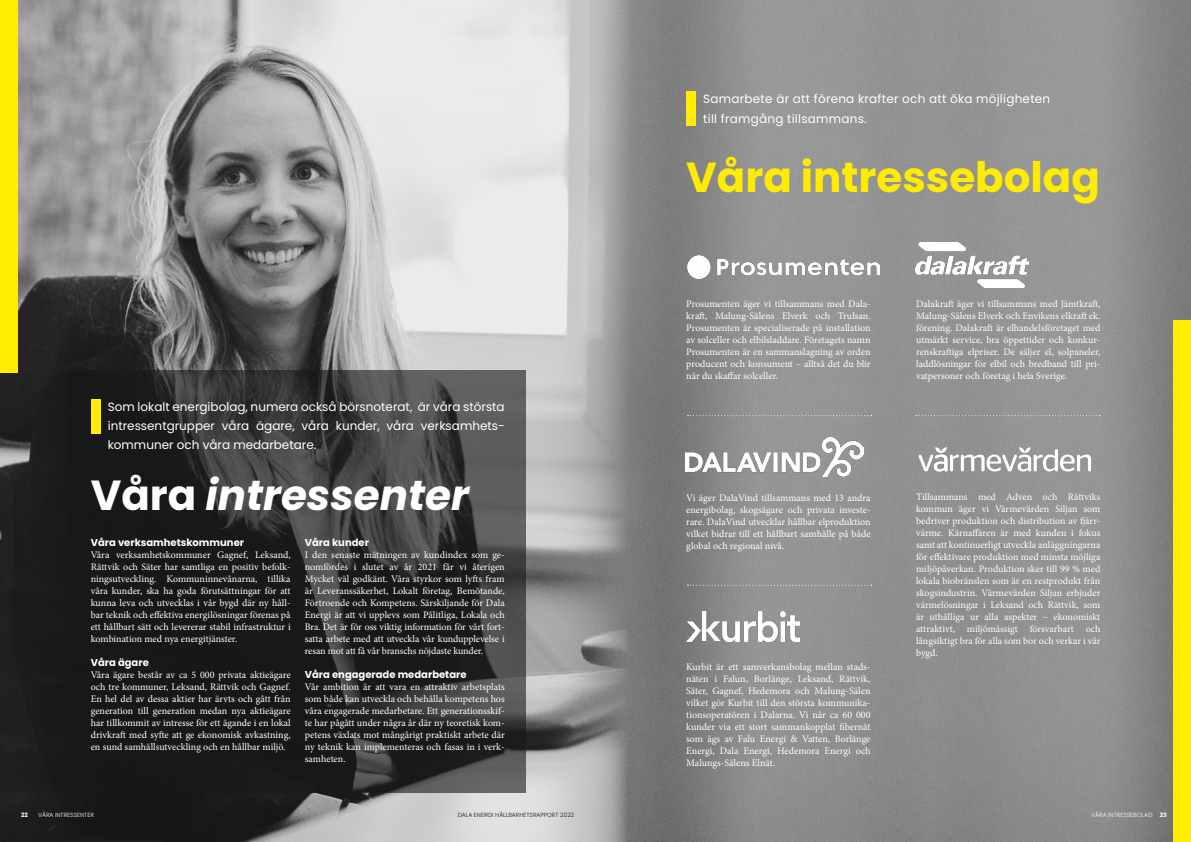
<style>
.page{position:relative;width:1191px;height:842px;background:#fff}
.page>*{position:absolute;margin:0;border:0;box-sizing:border-box;transform-origin:0 0}
.t1{font:700 42px "Poppins";color:#ffec00}
.t2{font:italic 700 42px "Poppins";color:#fff}
.t3{font:12px/19px "Poppins";letter-spacing:.02em;color:#fff;text-align:justify}
.t4{font:10px/12px "Minion Pro";letter-spacing:-.005em;color:#fff;text-align:justify}
.t5{font:700 10px "Poppins";color:#fff}
.t6{font:300 6px "Poppins";color:#fff}
.t7{font:300 6px "Poppins";color:#181818}
.t8{font:700 6px "Poppins";color:#fff}
.s1{font-style:normal}
.s2{font-weight:700}
</style>
<div class="page">
<img style="left:0;top:0;width:1191px;height:842px">
<svg style="left:69px;top:370px;width:457px;height:422px;background:#2c2c2c"></svg>
<img style="left:687px;top:255px;width:192px;height:24px">
<svg style="left:918px;top:447px;width:173px;height:24px"></svg>
<div style="left:91px;top:399px;width:10px;height:34px;background:#ffec00"></div>
<svg style="left:916px;top:415px;width:184px;height:1px"></svg>
<svg style="left:687px;top:415px;width:184px;height:1px"></svg>
<svg style="left:687px;top:585px;width:184px;height:1px"></svg>
<div style="left:686px;top:91px;width:10px;height:34px;background:#ffec00"></div>
<div style="left:1173px;top:320px;width:18px;height:522px;background:#ffec00"></div>
<div style="left:0;top:0;width:18px;height:372px;background:#ffec00"></div>
<img style="left:915px;top:242px;width:113px;height:45px">
<img style="left:685px;top:437px;width:179px;height:39px">
<img style="left:686px;top:612px;width:113px;height:30px">
<p class="t3" style="left:703px;top:89px;width:348px;line-height:20px">Samarbete är att förena krafter och att öka möjligheten till framgång tillsammans.</p>
<h1 class="t1" style="left:686px;top:153px;width:415px">Våra intressebolag</h1>
<p class="t3" style="left:108px;top:398px;width:398px">Som lokalt energibolag, numera också börsnoterat, är våra största intressentgrupper våra ägare, våra kunder, våra verksamhets&shy;kommuner och våra medarbetare.</p>
<h1 class="t2" style="left:91px;top:471px;width:380px"><span class="s1">Våra</span> intressenter</h1>
<p class="t5" style="left:91px;top:537px;width:155px">Våra verksamhetskommuner</p>
<p class="t4" style="left:91px;top:549px;width:201px">Våra verksamhetskommuner Gagnef, Leksand, Rättvik och Säter har samtliga en positiv befolk&shy;ningsutveckling. Kommuninnevånarna, tillika våra kunder, ska ha goda förutsättningar för att kunna leva och utvecklas i vår bygd där ny håll&shy;bar teknik och effektiva energilösningar förenas på ett hållbart sätt och levererar stabil infrastruktur i kombination med nya energitjänster.</p>
<p class="t5" style="left:91px;top:657px;width:60px">Våra ägare</p>
<p class="t4" style="left:91px;top:669px;width:201px">Våra ägare består av ca 5 000 privata aktieägare och tre kommuner, Leksand, Rättvik och Gagnef.<br>En hel del av dessa aktier har ärvts och gått från generation till generation medan nya aktieägare har tillkommit av intresse för ett ägande i en lokal drivkraft med syfte att ge ekonomisk avkastning, en sund samhällsutveckling och en hållbar miljö.</p>
<p class="t5" style="left:305px;top:537px;width:66px">Våra kunder</p>
<p class="t4" style="left:305px;top:549px;width:201px">I den senaste mätningen av kundindex som ge&shy;nomfördes i slutet av år 2021 får vi återigen Mycket väl godkänt. Våra styrkor som lyfts fram är Leveranssäkerhet, Lokalt företag, Bemötande, Förtroende och Kompetens. Särskiljande för Dala Energi är att vi upplevs som Pålitliga, Lokala och Bra. Det är för oss viktig information för vårt fort&shy;satta arbete med att utveckla vår kundupplevelse i resan mot att få vår branschs nöjdaste kunder.</p>
<p class="t5" style="left:305px;top:669px;width:163px">Våra engagerade medarbetare</p>
<p class="t4" style="left:305px;top:681px;width:201px">Vår ambition är att vara en attraktiv arbetsplats som både kan utveckla och behålla kompetens hos våra engagerade medarbetare. Ett generationsskif&shy;te har pågått under några år där ny teoretisk kom&shy;petens växlats mot mångårigt praktiskt arbete där ny teknik kan implementeras och fasas in i verk&shy;samheten.</p>
<p class="t4" style="left:686px;top:298px;width:186px">Prosumenten äger vi tillsammans med Dala&shy;kraft, Malung-Sälens Elverk och Trulsan.<br>Prosumenten är specialiserade på installation av solceller och elbilsladdare. Företagets namn Prosumenten är en sammanslagning av orden producent och konsument – alltså det du blir när du skaffar solceller.</p>
<p class="t4" style="left:916px;top:298px;width:186px">Dalakraft äger vi tillsammans med Jämtkraft, Malung-Sälens Elverk och Envikens elkraft ek. förening. Dalakraft är elhandelsföretaget med utmärkt service, bra öppettider och konkur&shy;renskraftiga elpriser. De säljer el, solpaneler, laddlösningar för elbil och bredband till pri&shy;vatpersoner och företag i hela Sverige.</p>
<p class="t4" style="left:686px;top:492px;width:186px">Vi äger DalaVind tillsammans med 13 andra energibolag, skogsägare och privata investe&shy;rare. DalaVind utvecklar hållbar elproduktion vilket bidrar till ett hållbart samhälle på både global och regional nivå.</p>
<p class="t4" style="left:916px;top:491px;width:186px">Tillsammans med Adven och Rättviks kommun äger vi Värmevärden Siljan som bedriver produktion och distribution av fjärr&shy;värme. Kärnaffären är med kunden i fokus samt att kontinuerligt utveckla anläggningarna för effektivare produktion med minsta möjliga miljöpåverkan. Produktion sker till 99 % med lokala biobränslen som är en restprodukt från skogsindustrin. Värmevärden Siljan erbjuder värmelösningar i Leksand och Rättvik, som är uthålliga ur alla aspekter – ekonomiskt attraktivt, miljömässigt försvarbart och långsiktigt bra för alla som bor och verkar i vår bygd.</p>
<p class="t4" style="left:686px;top:661px;width:186px">Kurbit är ett samverkansbolag mellan stads&shy;näten i Falun, Borlänge, Leksand, Rättvik, Säter, Gagnef, Hedemora och Malung-Sälen vilket gör Kurbit till den största kommunika&shy;tionsoperatören i Dalarna. Vi når ca 60 000 kunder via ett stort sammankopplat fibernät som ägs av Falu Energi &amp; Vatten, Borlänge Energi, Dala Energi, Hedemora Energi och Malungs-Sälens Elnät.</p>
<p class="t8" style="left:21px;top:811px;width:8px">22</p>
<p class="t6" style="left:38px;top:811px;width:57px">VÅRA INTRESSENTER</p>
<p class="t7" style="left:457px;top:811px;width:118px">DALA ENERGI HÅLLBARHETSRAPPORT 2022</p>
<p class="t6" style="left:1091px;top:811px;width:77px">VÅRA INTRESSEBOLAG <span class="s2">23</span></p>
</div>
